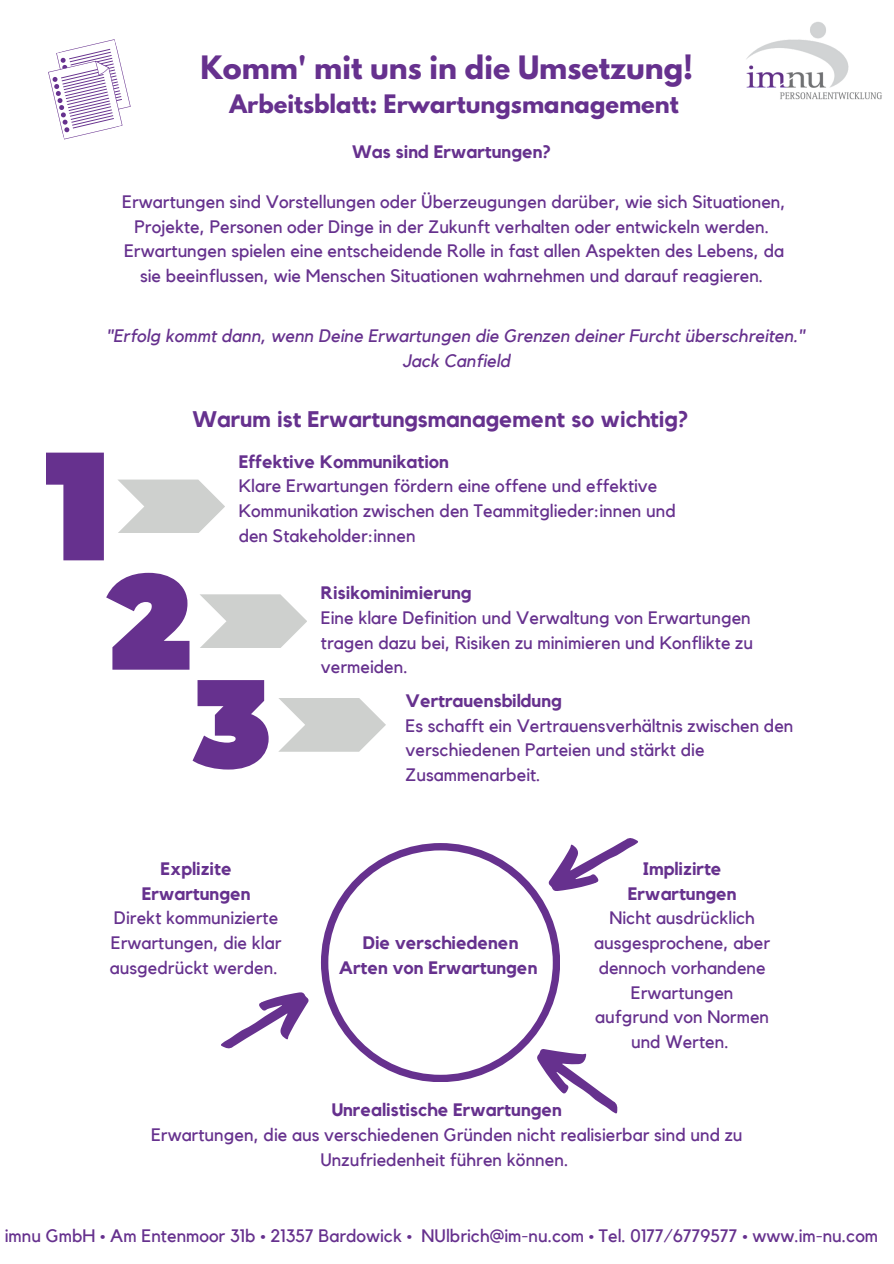
<style>
.page{position:relative;width:894px;height:1264px;background:#fff}
.page>*{position:absolute;margin:0;border:0;box-sizing:border-box;transform-origin:0 0}
.t1{font:700 28.5px "League Spartan";color:#66318e}
.t2{font:700 22.5px "Kollektif";color:#66318e}
.t3{font:700 22.5px "League Spartan";color:#66318e}
.t4{font:18px/24.8px "Kollektif";color:#66318e}
.t5{font:700 18px/24.8px "Kollektif";color:#66318e;text-align:center}
.t6{font:italic 18px "Kollektif";color:#66318e}
</style>
<div class="page">
<svg style="left:48px;top:39px;width:83px;height:101px"></svg>
<svg style="left:46px;top:452px;width:58px;height:108px"></svg>
<img style="left:746px;top:22px;width:136px;height:77px">
<svg style="left:118px;top:479px;width:107px;height:54px"></svg>
<svg style="left:106px;top:573px;width:83px;height:96px"></svg>
<svg style="left:200px;top:594px;width:107px;height:54px"></svg>
<svg style="left:192px;top:680px;width:76px;height:89px"></svg>
<svg style="left:279px;top:698px;width:107px;height:53px"></svg>
<svg style="left:321px;top:843px;width:238px;height:238px"></svg>
<svg style="left:221px;top:992px;width:88px;height:57px"></svg>
<svg style="left:537px;top:838px;width:101px;height:63px"></svg>
<svg style="left:528px;top:1029px;width:90px;height:85px"></svg>
<p class="t1" style="left:200px;top:54px;width:494px">Komm' mit uns in die Umsetzung!</p>
<p class="t3" style="left:229px;top:93px;width:450px">Arbeitsblatt: Erwartungsmanagement</p>
<h2 class="t5" style="left:352px;top:140px;width:200px">Was sind Erwartungen?</h2>
<h3 class="t4" style="left:122px;top:190px;width:665px;text-align:center">Erwartungen sind Vorstellungen oder Überzeugungen darüber, wie sich Situationen,<br>Projekte, Personen oder Dinge in der Zukunft verhalten oder entwickeln werden.</h3>
<p class="t4" style="left:124px;top:239px;width:661px;text-align:center">Erwartungen spielen eine entscheidende Rolle in fast allen Aspekten des Lebens, da sie beeinflussen, wie Menschen Situationen wahrnehmen und darauf reagieren.</p>
<p class="t6" style="left:106px;top:327px;width:699px">"Erfolg kommt dann, wenn Deine Erwartungen die Grenzen deiner Furcht überschreiten."</p>
<p class="t6" style="left:402px;top:352px;width:109px">Jack Canfield</p>
<h2 class="t2" style="left:192px;top:409px;width:497px">Warum ist Erwartungsmanagement so wichtig?</h2>
<p class="t5" style="left:238px;top:450px;width:212px">Effektive Kommunikation</p>
<p class="t4" style="left:238px;top:474px;width:438px">Klare Erwartungen fördern eine offene und effektive<br>Kommunikation zwischen den Teammitglieder:innen und den Stakeholder:innen</p>
<p class="t5" style="left:321px;top:581px;width:152px">Risikominimierung</p>
<h1 class="t4" style="left:321px;top:606px;width:433px">Eine klare Definition und Verwaltung von Erwartungen tragen dazu bei, Risiken zu minimieren und Konflikte zu vermeiden.</h1>
<p class="t5" style="left:142px;top:856px;width:110px">Explizite<br>Erwartungen</p>
<p class="t4" style="left:110px;top:906px;width:173px">Direkt kommunizierte<br>Erwartungen, die klar ausgedrückt werden.</p>
<p class="t5" style="left:405px;top:688px;width:158px">Vertrauensbildung</p>
<p class="t4" style="left:405px;top:713px;width:389px">Es schafft ein Vertrauensverhältnis zwischen den verschiedenen Parteien und stärkt die<br>Zusammenarbeit.</p>
<p class="t5" style="left:338px;top:931px;width:200px">Die verschiedenen<br>Arten von Erwartungen</p>
<p class="t5" style="left:627px;top:856px;width:110px">Implizirte<br>Erwartungen</p>
<h3 class="t4" style="left:594px;top:906px;width:178px;text-align:center">Nicht ausdrücklich ausgesprochene, aber dennoch vorhandene<br>Erwartungen aufgrund von Normen und Werten.</h3>
<p class="t5" style="left:331px;top:1098px;width:231px">Unrealistische Erwartungen</p>
<p class="t4" style="left:151px;top:1123px;width:593px;text-align:center">Erwartungen, die aus verschiedenen Gründen nicht realisierbar sind und zu<br>Unzufriedenheit führen können.</p>
<p class="t4" style="left:5px;top:1223px;width:874px">imnu GmbH • Am Entenmoor 31b • 21357 Bardowick • NUlbrich@im-nu.com • Tel. 0177/6779577 • www.im-nu.com</p>
</div>
